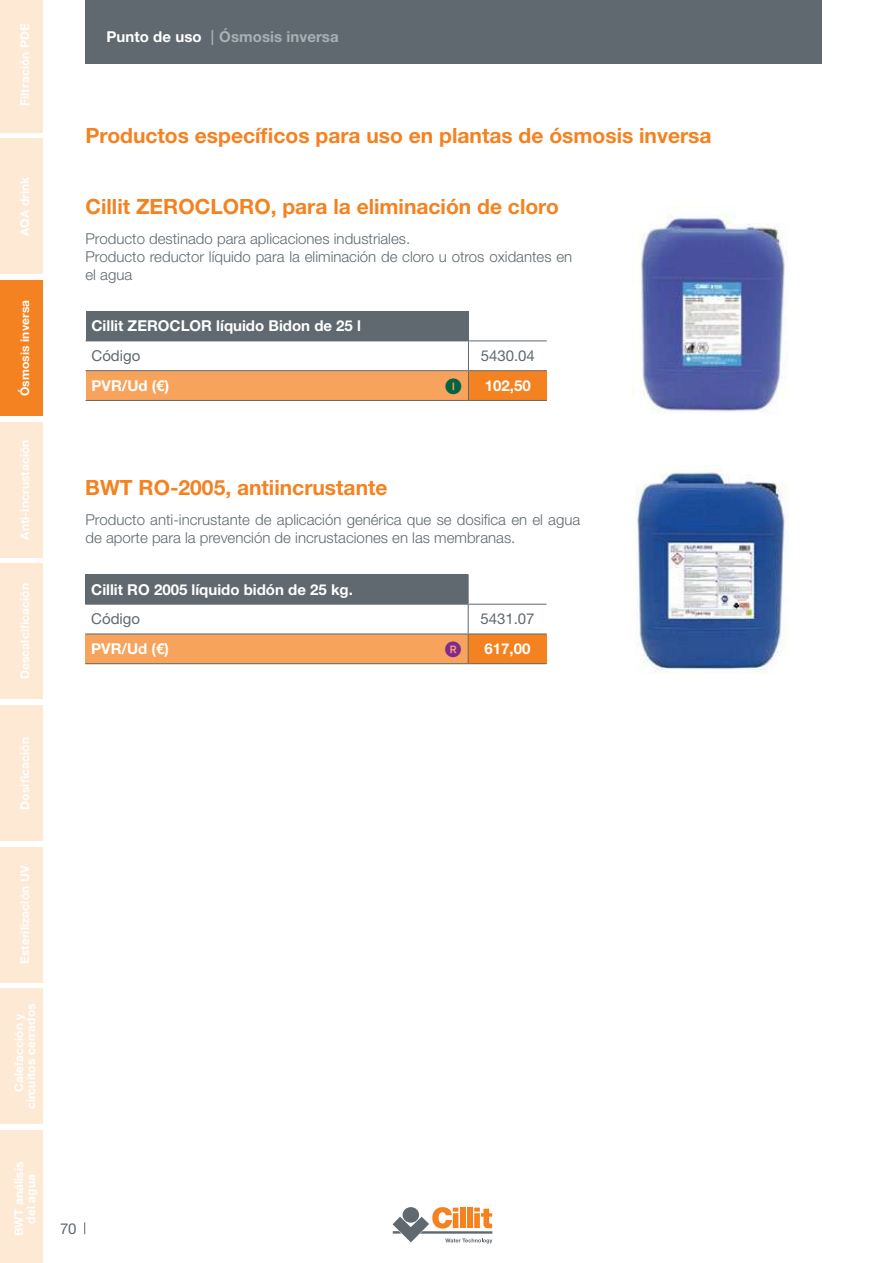
<style>
.page{position:relative;width:885px;height:1263px;background:#fff}
.page>*{position:absolute;margin:0;border:0;box-sizing:border-box;transform-origin:0 0}
.t1{font:700 21px "Helvetica Neue LT Std";color:#f58220}
.t2{font:300 15px/18px "Helvetica Neue LT Std";color:#5f696f}
.t3{font:700 15px "Helvetica Neue LT Std";color:#fff}
.t4{font:15px "Helvetica Neue LT Std";color:#5f696f}
.t5{font:700 15px "Helvetica Neue LT Std";letter-spacing:.005em;color:#a8b0b6}
.t6{font:700 12px/12px "Helvetica Neue LT Std";letter-spacing:.01em;color:#fff;text-align:center}
.s1{color:#fff}
.s2{font-weight:300;font-size:21px}
</style>
<div class="page">
<div style="left:0;top:989px;width:43px;height:135px;background:#fee9d5"></div>
<div style="left:0;top:0;width:43px;height:132px;background:#fee9d5"></div>
<div style="left:0;top:280px;width:43px;height:135px;background:#f58220"></div>
<div style="left:0;top:139px;width:43px;height:135px;background:#fee9d5"></div>
<div style="left:0;top:422px;width:43px;height:135px;background:#fee9d5"></div>
<div style="left:0;top:564px;width:43px;height:135px;background:#fee9d5"></div>
<div style="left:0;top:705px;width:43px;height:135px;background:#fee9d5"></div>
<div style="left:0;top:847px;width:43px;height:135px;background:#fee9d5"></div>
<div style="left:0;top:1130px;width:43px;height:133px;background:#fee9d5"></div>
<svg style="left:392px;top:1207px;width:100px;height:36px"></svg>
<svg style="left:84px;top:1222px;width:1px;height:12px"></svg>
<div style="left:85px;top:0;width:736px;height:64px;background:#5f696f"></div>
<div style="left:85px;top:311px;width:383px;height:30px;background:#5f696f"></div>
<div style="left:85px;top:371px;width:383px;height:29px;background:#f8a35c"></div>
<div style="left:468px;top:371px;width:78px;height:29px;background:#f58220"></div>
<hr style="left:468px;top:340px;width:78px;height:1px;background:#5f696f">
<hr style="left:85px;top:370px;width:383px;height:1px;background:#5f696f">
<hr style="left:468px;top:370px;width:78px;height:1px;background:#5f696f">
<svg style="left:468px;top:311px;width:1px;height:89px"></svg>
<hr style="left:85px;top:400px;width:383px;height:1px;background:#5f696f">
<hr style="left:468px;top:400px;width:78px;height:1px;background:#5f696f">
<img style="left:632px;top:206px;width:155px;height:207px">
<img style="left:635px;top:466px;width:153px;height:207px">
<div style="left:85px;top:574px;width:383px;height:30px;background:#5f696f"></div>
<div style="left:85px;top:634px;width:383px;height:30px;background:#f8a35c"></div>
<div style="left:468px;top:634px;width:78px;height:30px;background:#f58220"></div>
<hr style="left:85px;top:604px;width:383px;height:1px;background:#5f696f">
<hr style="left:468px;top:604px;width:78px;height:1px;background:#5f696f">
<hr style="left:467px;top:604px;width:1px;height:30px;background:#5f696f">
<hr style="left:85px;top:634px;width:383px;height:1px;background:#5f696f">
<hr style="left:468px;top:634px;width:78px;height:1px;background:#5f696f">
<svg style="left:467px;top:634px;width:1px;height:29px"></svg>
<hr style="left:85px;top:663px;width:383px;height:1px;background:#5f696f">
<hr style="left:468px;top:663px;width:78px;height:1px;background:#5f696f">
<p class="t6" style="left:19px;top:106px;width:85px;rotate:-90deg">Filtración PDE</p>
<p class="t6" style="left:19px;top:236px;width:61px;rotate:-90deg">AQA drink</p>
<p class="t6" style="left:19px;top:396px;width:98px;rotate:-90deg">Ósmosis inversa</p>
<p class="t6" style="left:19px;top:540px;width:102px;rotate:-90deg">Anti-incrustación</p>
<p class="t6" style="left:19px;top:679px;width:98px;rotate:-90deg">Descalcificación</p>
<p class="t5" style="left:106px;top:27px;width:234px"><span class="s1">Punto de uso</span> <span class="s2">I</span> Ósmosis inversa</p>
<h1 class="t1" style="left:85px;top:123px;width:627px">Productos específicos para uso en plantas de ósmosis inversa</h1>
<h1 class="t1" style="left:85px;top:194px;width:475px">Cillit ZEROCLORO, para la eliminación de cloro</h1>
<p class="t2" style="left:85px;top:230px;width:488px">Producto destinado para aplicaciones industriales.<br>Producto reductor líquido para la eliminación de cloro u otros oxidantes en el agua</p>
<p class="t3" style="left:91px;top:317px;width:271px">Cillit ZEROCLOR líquido Bidon de 25 l</p>
<p class="t4" style="left:91px;top:347px;width:50px">Código</p>
<p class="t4" style="left:480px;top:347px;width:56px">5430.04</p>
<p class="t3" style="left:91px;top:376px;width:79px">PVR/Ud (€)</p>
<p class="t3" style="left:485px;top:376px;width:47px">102,50</p>
<h1 class="t1" style="left:85px;top:474px;width:304px">BWT RO-2005, antiincrustante</h1>
<p class="t2" style="left:85px;top:510px;width:496px">Producto anti-incrustante de aplicación genérica que se dosifica en el agua de aporte para la prevención de incrustaciones en las membranas.</p>
<p class="t3" style="left:91px;top:580px;width:263px">Cillit RO 2005 líquido bidón de 25 kg.</p>
<p class="t4" style="left:91px;top:610px;width:50px">Código</p>
<p class="t4" style="left:480px;top:610px;width:56px">5431.07</p>
<p class="t3" style="left:91px;top:639px;width:79px">PVR/Ud (€)</p>
<p class="t3" style="left:484px;top:639px;width:47px">617,00</p>
<p class="t6" style="left:19px;top:810px;width:74px;rotate:-90deg">Dosificación</p>
<p class="t6" style="left:19px;top:964px;width:100px;rotate:-90deg">Esterilización UV</p>
<p class="t6" style="left:19px;top:953px;width:77px;rotate:-90deg">Desinfección</p>
<p class="t6" style="left:13px;top:1109px;width:108px;rotate:-90deg">Calefacción y circuitos cerrados</p>
<p class="t6" style="left:13px;top:1094px;width:76px;rotate:-90deg">BWT nálisis del agua</p>
<p class="t6" style="left:13px;top:1235px;width:81px;rotate:-90deg">Calef cción y</p>
<p class="t6" style="left:13px;top:1236px;width:76px;rotate:-90deg">BWT análisis del agua</p>
<p class="t4" style="left:60px;top:1219px;width:18px">70</p>
</div>
